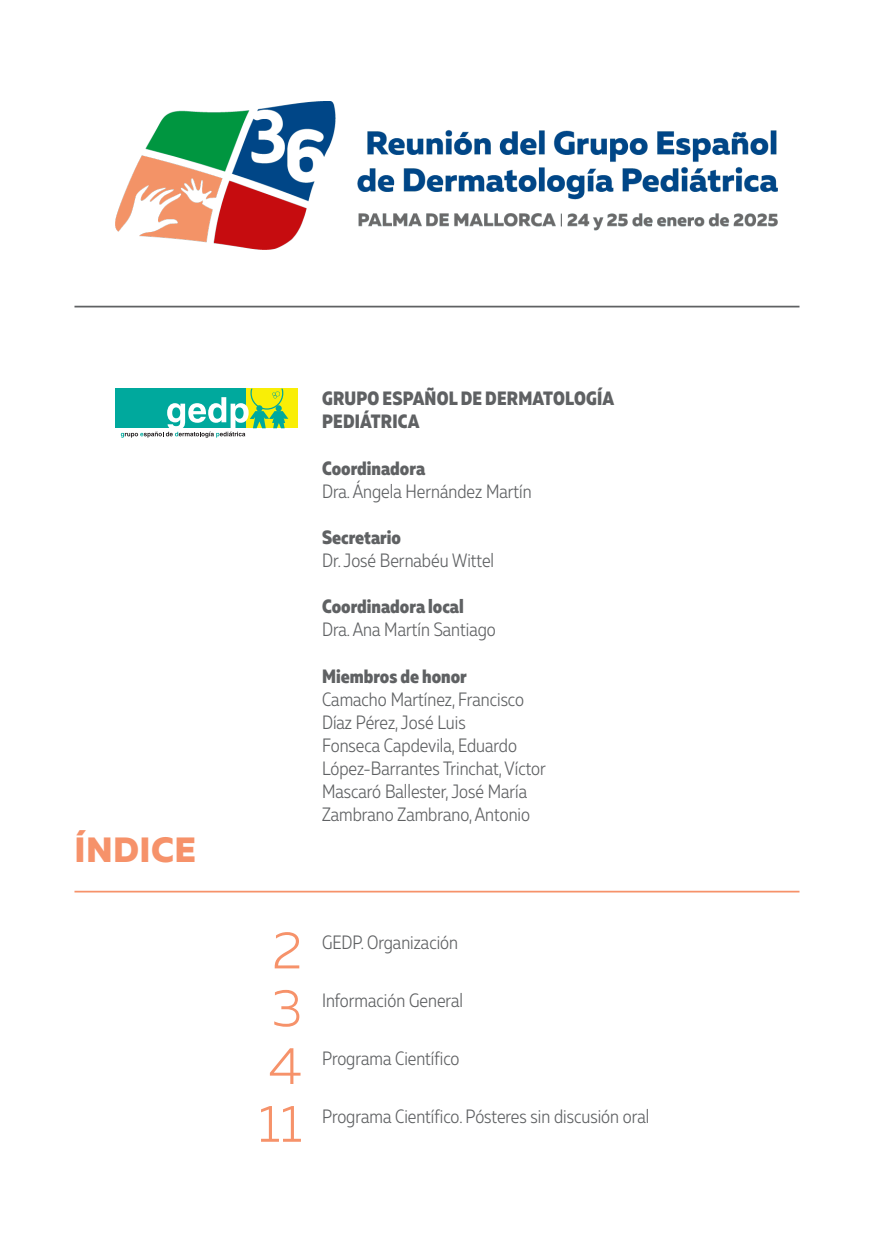
<style>
.page{position:relative;width:874px;height:1241px;background:#fff}
.page>*{position:absolute;margin:0;border:0;box-sizing:border-box;transform-origin:0 0}
.t1{font:300 52.5px "Muller";color:#f6926a}
.Titulo_1{font:800 35px "Muller";letter-spacing:.01em;color:#f6926a}
.t2{font:300 19.25px "Muller Narrow";color:#5f6163}
.t3{font:800 19.25px/23.1px "Muller Narrow";color:#5f6163}
</style>
<div class="page">
<hr style="left:74px;top:306px;width:725px;height:1px;background:#5f6163">
<hr style="left:74px;top:890px;width:725px;height:2px;background:#f6926a">
<div style="left:115px;top:388px;width:131px;height:40px;background:#00a99d"></div>
<div style="left:246px;top:388px;width:51px;height:40px;background:#f9ee06"></div>
<svg style="left:121px;top:388px;width:167px;height:49px"></svg>
<img style="left:115px;top:101px;width:661px;height:149px">
<p class="Titulo_1" style="left:75px;top:828px;width:123px">ÍNDICE</p>
<p class="t3" style="left:322px;top:387px;width:293px">GRUPO ESPAÑOL DE DERMATOLOGÍA<br>PEDIÁTRICA</p>
<p class="t3" style="left:322px;top:456px;width:105px">Coordinadora</p>
<p class="t2" style="left:322px;top:479px;width:211px">Dra. Ángela Hernández Martín</p>
<p class="t3" style="left:322px;top:525px;width:81px">Secretario</p>
<p class="t2" style="left:322px;top:548px;width:173px">Dr. José Bernabéu Wittel</p>
<p class="t3" style="left:322px;top:595px;width:143px">Coordinadora local</p>
<p class="t2" style="left:322px;top:618px;width:175px">Dra. Ana Martín Santiago</p>
<p class="t3" style="left:322px;top:664px;width:146px">Miembros de honor</p>
<p class="t2" style="left:322px;top:687px;width:203px">Camacho Martínez, Francisco</p>
<p class="t2" style="left:322px;top:710px;width:145px">Díaz Pérez, José Luis</p>
<p class="t2" style="left:322px;top:733px;width:196px">Fonseca Capdevila, Eduardo</p>
<p class="t2" style="left:322px;top:756px;width:225px">López-Barrantes Trinchat, Víctor</p>
<p class="t2" style="left:322px;top:779px;width:207px">Mascaró Ballester, José María</p>
<p class="t2" style="left:322px;top:803px;width:209px">Zambrano Zambrano, Antonio</p>
<p class="t1" style="left:272px;top:918px;width:31px">2</p>
<p class="t1" style="left:271px;top:976px;width:32px">3</p>
<p class="t1" style="left:268px;top:1034px;width:35px">4</p>
<p class="t1" style="left:258px;top:1091px;width:45px">11</p>
<p class="t2" style="left:322px;top:930px;width:137px">GEDP. Organización</p>
<p class="t2" style="left:322px;top:988px;width:142px">Información General</p>
<p class="t2" style="left:322px;top:1046px;width:139px">Programa Científico</p>
<p class="t2" style="left:322px;top:1104px;width:329px">Programa Científico. Pósteres sin discusión oral</p>
</div>
